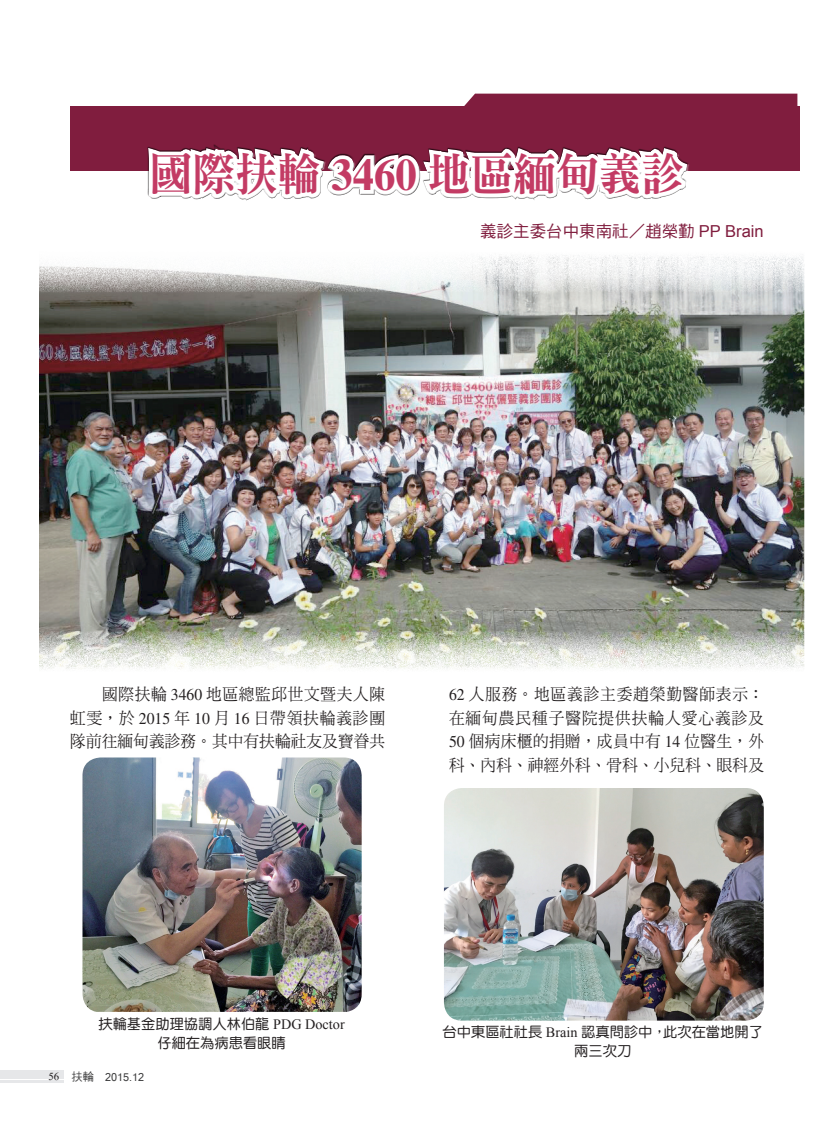
<style>
.page{position:relative;width:834px;height:1132px;background:#fff}
.page>*{position:absolute;margin:0;border:0;box-sizing:border-box;transform-origin:0 0}
.t1{font:45px "DF Ming Std W9";color:#c33b64;scale:.95 1}
.t2{font:16.5px/23.5px "DF Ming Std W5";letter-spacing:.04em;color:#231f20;text-align:justify;scale:.95 1}
.t3{font:16.5px "DF Hei Std W5";color:#801d3e}
.t4{font:14.25px/18.8px "DF Yuan Std W5";color:#231f20;text-align:center}
.t5{font:12px "Latha";color:#3e3e3f}
.s1{font-family:"Times LT Std";font-weight:700}
.s2{font-family:"Arial"}
.s3{font-family:"Times LT Std"}
.s4{font-family:"Times New Roman"}
.s5{font-family:"Aparajita";font-size:13.5px;color:#231f20}
.s6{font-family:"DF Hei W5 WIN BF";font-size:11.25px}
</style>
<div class="page">
<img style="left:39px;top:255px;width:765px;height:415px">
<img style="left:444px;top:788px;width:319px;height:232px">
<img style="left:82px;top:757px;width:279px;height:254px">
<svg style="left:70px;top:93px;width:730px;height:108px"></svg>
<div style="left:0;top:1069px;width:64px;height:9px;background:#e6e7e9"></div>
<hr style="left:0;top:1080px;width:64px;height:2px;background:#e6e7e9">
<h1 class="t1" style="left:150px;top:150px;width:564px">國際扶輪 <span class="s1">3460</span> 地區緬甸義診</h1>
<p class="t3" style="left:480px;top:222px;width:285px">義診主委台中東南社／趙榮勤 <span class="s2">PP Brain</span></p>
<p class="t2" style="left:70px;top:682px;width:333px;text-indent:32px">國際扶輪 <span class="s3">3460</span> 地區總監邱世文暨夫人陳虹雯，於 <span class="s3">2015</span> 年 <span class="s3">10</span> 月 <span class="s3">16</span> 日帶領扶輪義診團隊前往緬甸義診務。其中有扶輪社友及寶眷共</p>
<p class="t2" style="left:449px;top:682px;width:333px"><span class="s3">62</span> 人服務。地區義診主委趙榮勤醫師表示：在緬甸農民種子醫院提供扶輪人愛心義診及<span class="s3">50</span> 個病床櫃的捐贈，成員中有 <span class="s3">14</span> 位醫生，外科、內科、神經外科、骨科、小兒科、眼科及</p>
<p class="t4" style="left:98px;top:1013px;width:248px">扶輪基金助理協調人林伯龍 <span class="s4">PDG Doctor</span>仔細在為病患看眼睛</p>
<p class="t4" style="left:442px;top:1022px;width:322px">台中東區社社長 <span class="s4">Brain</span> 認真問診中，此次在當地開了兩三次刀</p>
<p class="t5" style="left:49px;top:1066px;width:97px"><span class="s5">56</span> <span class="s6">扶輪　</span>2015.12</p>
</div>
